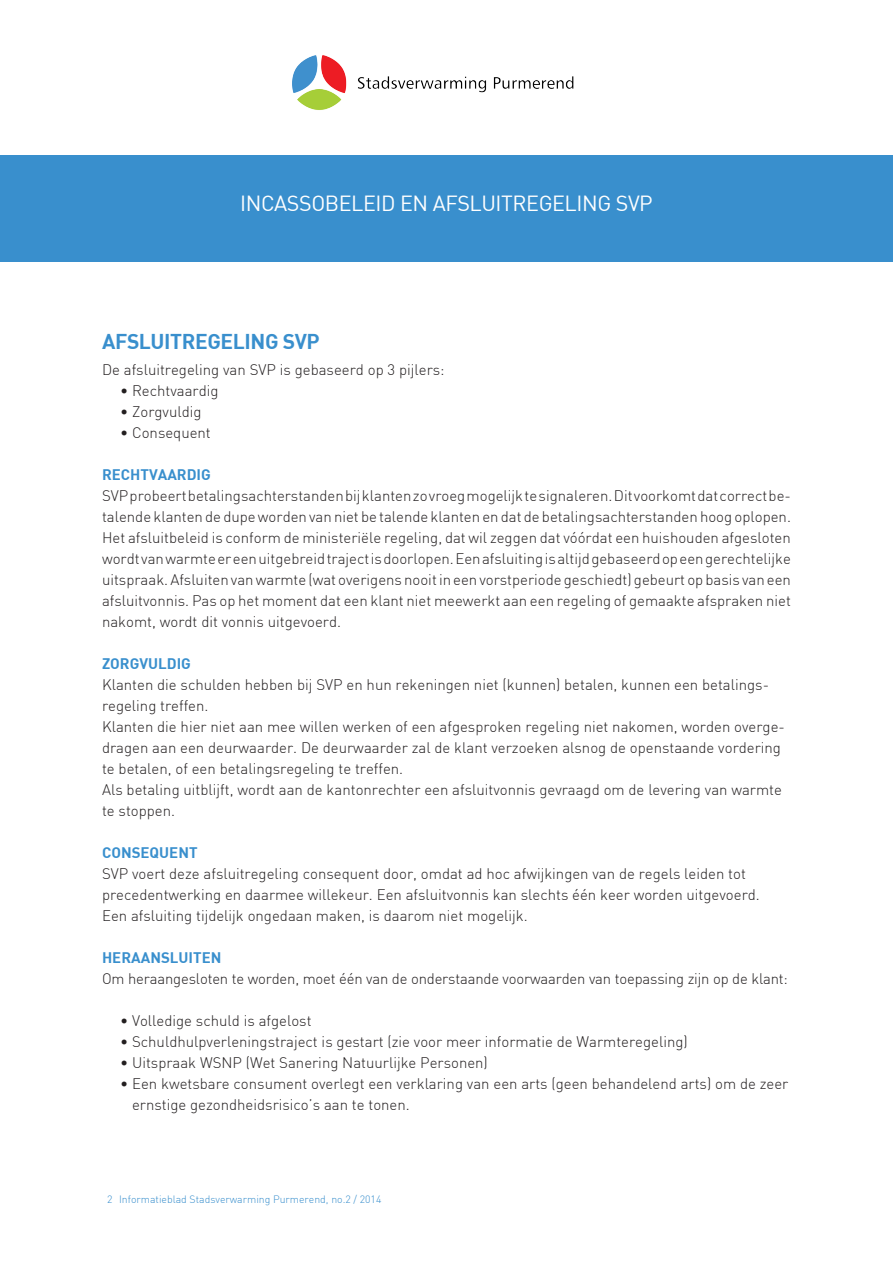
<style>
.page{position:relative;width:893px;height:1263px;background:#fff}
.page>*{position:absolute;margin:0;border:0;box-sizing:border-box;transform-origin:0 0}
.Heading_1{font:21.45px "DIN";letter-spacing:-.02em;color:#fff}
.Heading_1-2{font:21px "DIN Bold";letter-spacing:-.02em;color:#398fcd}
.t1{font:300 15px/21px "DIN";color:#231f20}
.t2{font:15px "DIN Bold";color:#398fcd}
.Geen_afstand{font:300 10.5px "DIN";color:#398fcd}
</style>
<div class="page">
<div style="left:0;top:156px;width:893px;height:106px;background:#398fcd"></div>
<img style="left:292px;top:55px;width:282px;height:55px">
<p class="Heading_1" style="left:240px;top:190px;width:414px">INCASSOBELEID EN AFSLUITREGELING SVP</p>
<p class="Heading_1-2" style="left:102px;top:328px;width:219px">AFSLUITREGELING SVP</p>
<p class="t1" style="left:102px;top:358px;width:344px">De afsluitregeling van SVP is gebaseerd op 3 pijlers:</p>
<p class="t1" style="left:120px;top:379px;width:100px">• Rechtvaardig</p>
<p class="t1" style="left:120px;top:400px;width:83px">• Zorgvuldig</p>
<p class="t1" style="left:120px;top:421px;width:92px">• Consequent</p>
<p class="t2" style="left:102px;top:464px;width:110px">RECHTVAARDIG</p>
<p class="t1" style="left:102px;top:484px;width:690px;text-align:justify">SVP probeert betalingsachterstanden bij klanten zo vroeg mogelijk te signaleren. Dit voorkomt dat correct be&shy;talende klanten de dupe worden van niet be talende klanten en dat de betalingsachterstanden hoog oplopen.<br>Het afsluitbeleid is conform de ministeriële regeling, dat wil zeggen dat vóórdat een huishouden afgesloten wordt van warmte er een uitgebreid traject is doorlopen. Een afsluiting is altijd gebaseerd op een gerechtelijke uitspraak. Afsluiten van warmte (wat overigens nooit in een vorstperiode geschiedt) gebeurt op basis van een afsluitvonnis. Pas op het moment dat een klant niet meewerkt aan een regeling of gemaakte afspraken niet nakomt, wordt dit vonnis uitgevoerd.</p>
<p class="t2" style="left:102px;top:653px;width:90px">ZORGVULDIG</p>
<p class="t1" style="left:102px;top:673px;width:668px">Klanten die schulden hebben bij SVP en hun rekeningen niet (kunnen) betalen, kunnen een betalings&shy;regeling treffen.</p>
<p class="t1" style="left:102px;top:715px;width:684px">Klanten die hier niet aan mee willen werken of een afgesproken regeling niet nakomen, worden overge&shy;dragen aan een deurwaarder. De deurwaarder zal de klant verzoeken alsnog de openstaande vordering te betalen, of een betalingsregeling te treffen.</p>
<p class="t1" style="left:102px;top:778px;width:681px">Als betaling uitblijft, wordt aan de kantonrechter een afsluitvonnis gevraagd om de levering van warmte te stoppen.</p>
<p class="t2" style="left:102px;top:842px;width:97px">CONSEQUENT</p>
<p class="t1" style="left:102px;top:862px;width:659px">SVP voert deze afsluitregeling consequent door, omdat ad hoc afwijkingen van de regels leiden tot precedentwerking en daarmee willekeur. Een afsluitvonnis kan slechts één keer worden uitgevoerd.<br>Een afsluiting tijdelijk ongedaan maken, is daarom niet mogelijk.</p>
<p class="t2" style="left:102px;top:947px;width:121px">HERAANSLUITEN</p>
<p class="t1" style="left:102px;top:967px;width:687px">Om heraangesloten te worden, moet één van de onderstaande voorwaarden van toepassing zijn op de klant:</p>
<p class="t1" style="left:120px;top:1009px;width:193px">• Volledige schuld is afgelost</p>
<p class="t1" style="left:120px;top:1030px;width:569px">• Schuldhulpverleningstraject is gestart (zie voor meer informatie de Warmteregeling)</p>
<p class="t1" style="left:120px;top:1051px;width:369px">• Uitspraak WSNP (Wet Sanering Natuurlijke Personen)</p>
<p class="t1" style="left:132px;top:1072px;width:658px;text-indent:-12px">• Een kwetsbare consument overlegt een verklaring van een arts (geen behandelend arts) om de zeer ernstige gezondheidsrisico’s aan te tonen.</p>
<p class="Geen_afstand" style="left:107px;top:1192px;width:7px">2</p>
<p class="Geen_afstand" style="left:119px;top:1192px;width:264px">Informatieblad Stadsverwarming Purmerend, no.2 / 2014</p>
</div>
